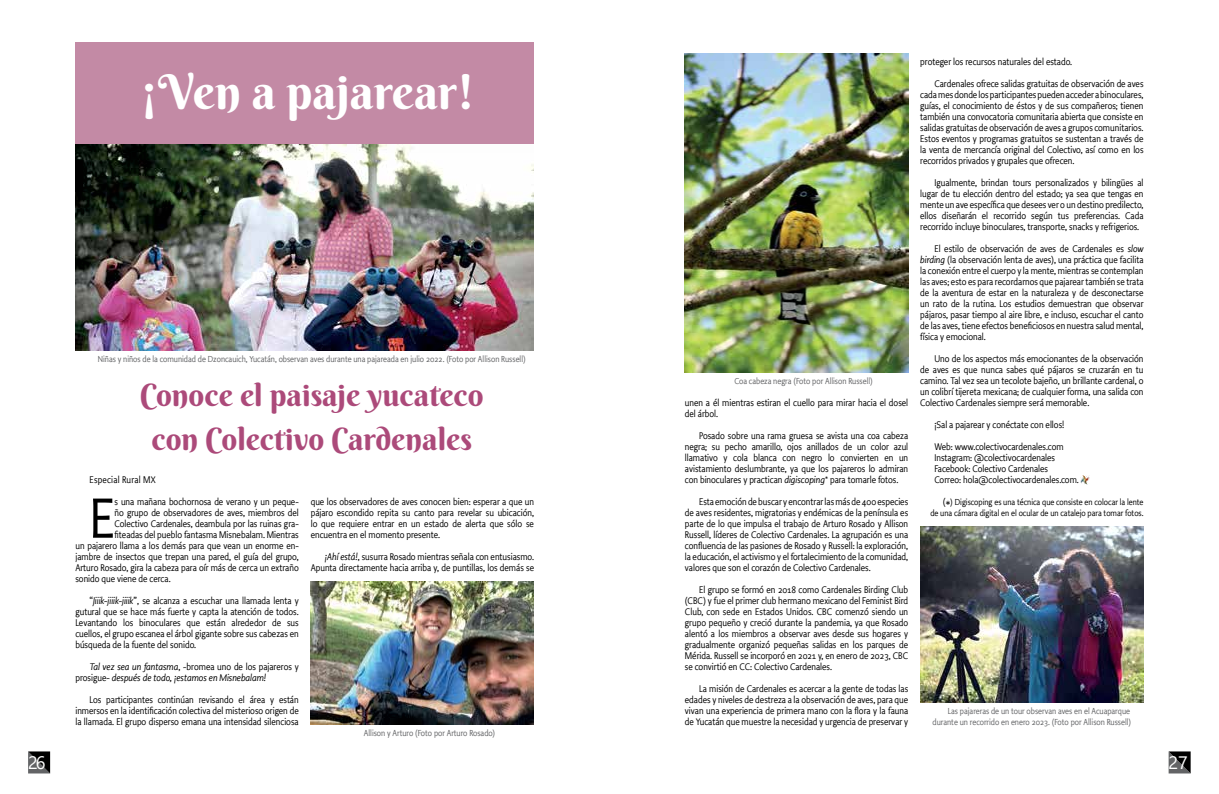
<style>
.page{position:relative;width:1219px;height:794px;background:#fff}
.page>*{position:absolute;margin:0;border:0;box-sizing:border-box;transform-origin:0 0}
.t1{font:58.7px "Productus";color:#000}
.t2{font:48px "Berkshire Swash";color:#fff}
.t3{font:31px/44px "Berkshire Swash";color:#ac4a7a;text-align:center}
.t4{font:18px "Segoe UI";color:#fff}
.t5{font:10px/11px "Productus";color:#000;text-align:justify}
.t6{font:italic 10px/11px "Productus";color:#000}
.t7{font:10px "Productus";letter-spacing:.02em;color:#000}
.t8{font:9px/11px "Productus";color:#636466;text-align:right}
.t9{font:9px/11px "Productus";color:#000;text-align:right}
.s1{font-style:italic}
.s2{font-style:normal}
.s3{font-size:10px}
</style>
<div class="page">
<div style="left:75px;top:43px;width:459px;height:110px;background:#c38aa5"></div>
<img style="left:75px;top:144px;width:459px;height:207px">
<img style="left:685px;top:54px;width:223px;height:319px">
<svg style="left:1080px;top:476px;width:10px;height:8px"></svg>
<img style="left:311px;top:582px;width:223px;height:142px">
<img style="left:920px;top:527px;width:223px;height:176px">
<svg style="left:1169px;top:751px;width:22px;height:22px"></svg>
<svg style="left:28px;top:751px;width:22px;height:22px"></svg>
<h2 class="t2" style="left:141px;top:61px;width:335px">¡Ven a pajarear!</h2>
<p class="t8" style="left:98px;top:353px;width:429px">Niñas y niños de la comunidad de Dzoncauich, Yucatán, observan aves durante una pajareada en julio 2022. (Foto por Allison Russell)</p>
<h3 class="t3" style="left:140px;top:372px;width:345px">Conoce el paisaje yucateco con Colectivo Cardenales</h3>
<p class="t7" style="left:90px;top:473px;width:68px">Especial Rural MX</p>
<h1 class="t1" style="left:90px;top:483px;width:27px">E</h1>
<p class="t5" style="left:115px;top:496px;width:186px">s una mañana bochornosa de verano y un peque-</p>
<p class="t5" style="left:115px;top:507px;width:186px">ño grupo de observadores de aves, miembros del</p>
<p class="t5" style="left:115px;top:518px;width:186px">Colectivo Cardenales, deambula por las ruinas gra-</p>
<p class="t5" style="left:115px;top:529px;width:186px">fiteadas del pueblo fantasma Misnebalam. Mientras</p>
<p class="t5" style="left:75px;top:540px;width:225px">un pajarero llama a los demás para que vean un enorme en-</p>
<p class="t5" style="left:75px;top:551px;width:225px">jambre de insectos que trepan una pared, el guía del grupo,</p>
<p class="t5" style="left:75px;top:562px;width:225px">Arturo Rosado, gira la cabeza para oír más de cerca un extraño</p>
<p class="t5" style="left:75px;top:573px;width:97px">sonido que viene de cerca.</p>
<p class="t5" style="left:75px;top:595px;width:225px;text-indent:14px">“<span class="s1">Jiiik-jiiik-jiiik</span>”, se alcanza a escuchar una llamada lenta y gutural que se hace más fuerte y capta la atención de todos.<br>Levantando los binoculares que están alrededor de sus cuellos, el grupo escanea el árbol gigante sobre sus cabezas en búsqueda de la fuente del sonido.</p>
<p class="t6" style="left:75px;top:661px;width:225px;text-indent:14px">Tal vez sea un fantasma<span class="s2">, -bromea uno de los pajareros y prosigue-</span> después de todo, ¡estamos en Misnebalam!</p>
<p class="t5" style="left:75px;top:694px;width:225px;text-indent:14px">Los participantes continúan revisando el área y están inmersos en la identificación colectiva del misterioso origen de la llamada. El grupo disperso emana una intensidad silenciosa</p>
<p class="t5" style="left:311px;top:496px;width:225px">que los observadores de aves conocen bien: esperar a que un pájaro escondido repita su canto para revelar su ubicación, lo que requiere entrar en un estado de alerta que sólo se encuentra en el momento presente.</p>
<p class="t5" style="left:311px;top:551px;width:225px;text-align:right"><span class="s1">¡Ahí está!</span>, susurra Rosado mientras señala con entusiasmo.<br>Apunta directamente hacia arriba y, de puntillas, los demás se</p>
<p class="t8" style="left:364px;top:727px;width:133px">Allison y Arturo (Foto por Arturo Rosado)</p>
<p class="t8" style="left:734px;top:375px;width:140px">Coa cabeza negra (Foto por Allison Russell)</p>
<p class="t5" style="left:685px;top:397px;width:225px">unen a él mientras estiran el cuello para mirar hacia el dosel del árbol.</p>
<p class="t5" style="left:685px;top:430px;width:225px;text-indent:14px">Posado sobre una rama gruesa se avista una coa cabeza negra; su pecho amarillo, ojos anillados de un color azul llamativo y cola blanca con negro lo convierten en un avistamiento deslumbrante, ya que los pajareros lo admiran con binoculares y practican <span class="s1">digiscoping</span><sup>*</sup> para tomarle fotos.</p>
<p class="t5" style="left:685px;top:496px;width:225px;text-indent:14px">Esta emoción de buscar y encontrar las más de 400 especies de aves residentes, migratorias y endémicas de la península es parte de lo que impulsa el trabajo de Arturo Rosado y Allison Russell, líderes de Colectivo Cardenales. La agrupación es una confluencia de las pasiones de Rosado y Russell: la exploración, la educación, el activismo y el fortalecimiento de la comunidad, valores que son el corazón de Colectivo Cardenales.</p>
<p class="t5" style="left:685px;top:584px;width:225px;text-indent:14px">El grupo se formó en 2018 como Cardenales Birding Club (CBC) y fue el primer club hermano mexicano del Feminist Bird Club, con sede en Estados Unidos. CBC comenzó siendo un grupo pequeño y creció durante la pandemia, ya que Rosado alentó a los miembros a observar aves desde sus hogares y gradualmente organizó pequeñas salidas en los parques de Mérida. Russell se incorporó en 2021 y, en enero de 2023, CBC se convirtió en CC: Colectivo Cardenales.</p>
<p class="t5" style="left:685px;top:683px;width:225px;text-indent:14px">La misión de Cardenales es acercar a la gente de todas las edades y niveles de destreza a la observación de aves, para que vivan una experiencia de primera mano con la flora y la fauna de Yucatán que muestre la necesidad y urgencia de preservar y</p>
<p class="t5" style="left:920px;top:56px;width:153px">proteger los recursos naturales del estado.</p>
<p class="t5" style="left:920px;top:78px;width:225px;text-indent:14px">Cardenales ofrece salidas gratuitas de observación de aves cada mes donde los participantes pueden acceder a binoculares, guías, el conocimiento de éstos y de sus compañeros; tienen también una convocatoria comunitaria abierta que consiste en salidas gratuitas de observación de aves a grupos comunitarios.<br>Estos eventos y programas gratuitos se sustentan a través de la venta de mercancía original del Colectivo, así como en los recorridos privados y grupales que ofrecen.</p>
<p class="t5" style="left:920px;top:177px;width:225px;text-indent:14px">Igualmente, brindan tours personalizados y bilingües al lugar de tu elección dentro del estado; ya sea que tengas en mente un ave específica que desees ver o un destino predilecto, ellos diseñarán el recorrido según tus preferencias. Cada recorrido incluye binoculares, transporte, snacks y refrigerios.</p>
<p class="t5" style="left:920px;top:243px;width:225px;text-indent:14px">El estilo de observación de aves de Cardenales es <span class="s1">slow birding</span> (la observación lenta de aves), una práctica que facilita la conexión entre el cuerpo y la mente, mientras se contemplan las aves; esto es para recordarnos que pajarear también se trata de la aventura de estar en la naturaleza y de desconectarse un rato de la rutina. Los estudios demuestran que observar pájaros, pasar tiempo al aire libre, e incluso, escuchar el canto de las aves, tiene efectos beneficiosos en nuestra salud mental, física y emocional.</p>
<p class="t5" style="left:920px;top:353px;width:225px;text-indent:14px">Uno de los aspectos más emocionantes de la observación de aves es que nunca sabes qué pájaros se cruzarán en tu camino. Tal vez sea un tecolote bajeño, un brillante cardenal, o un colibrí tijereta mexicana; de cualquier forma, una salida con Colectivo Cardenales siempre será memorable.</p>
<p class="t5" style="left:934px;top:419px;width:131px">¡Sal a pajarear y conéctate con ellos!</p>
<p class="t5" style="left:934px;top:441px;width:146px;text-align:left">Web: www.colectivocardenales.com Instagram: @colectivocardenales Facebook: Colectivo Cardenales<br>Correo: hola@colectivocardenales.com.</p>
<p class="t9" style="left:930px;top:496px;width:215px"><span class="s3">(</span>*) Digiscoping es una técnica que consiste en colocar la lente<br>de una cámara digital en el ocular de un catalejo para tomar fotos.</p>
<p class="t8" style="left:932px;top:705px;width:200px">Las pajareras de un tour observan aves en el Acuaparque durante un recorrido en enero 2023. (Foto por Allison Russell)</p>
<h3 class="t4" style="left:28px;top:745px;width:19px">26</h3>
<h3 class="t4" style="left:1168px;top:745px;width:21px">27</h3>
</div>
